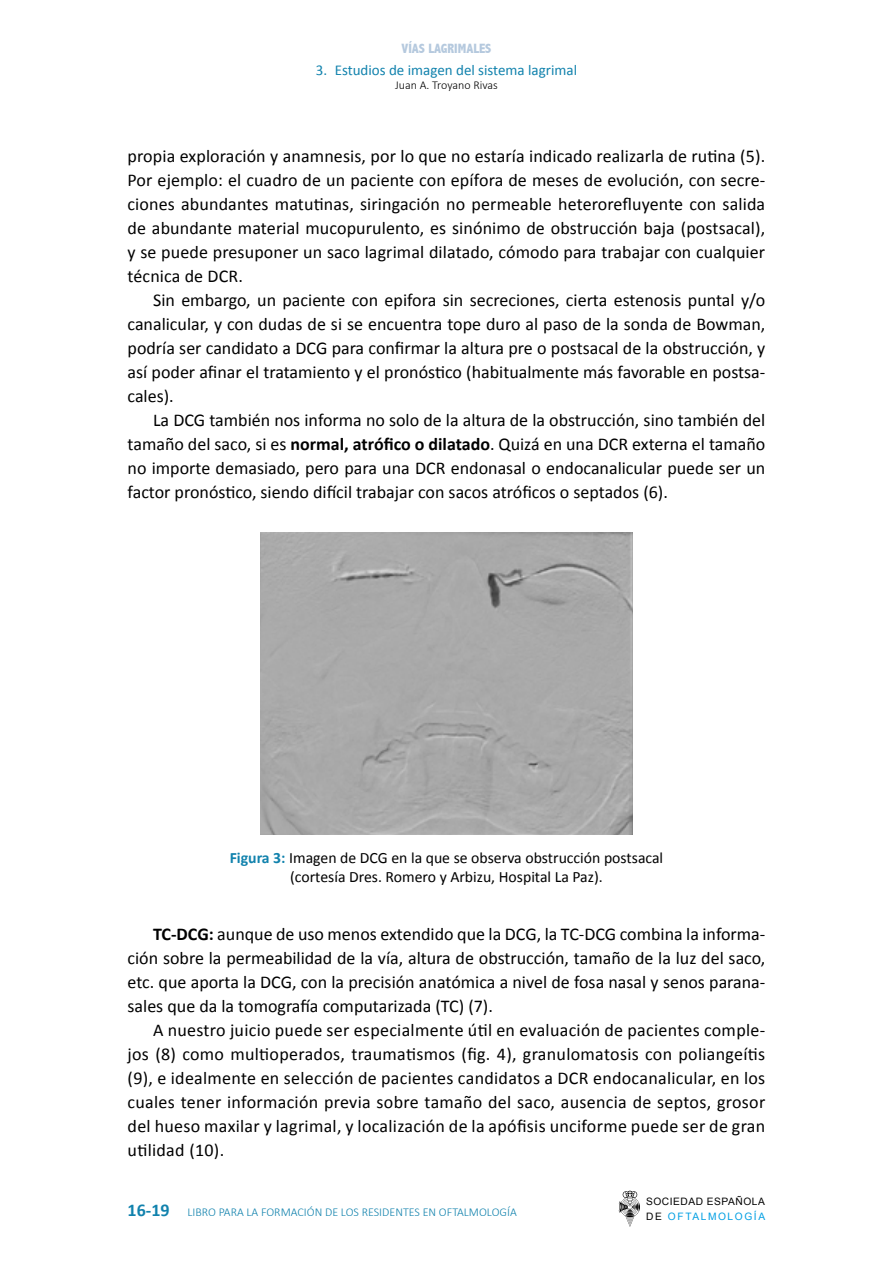
<style>
.page{position:relative;width:893px;height:1263px;background:#fff}
.page>*{position:absolute;margin:0;border:0;box-sizing:border-box;transform-origin:0 0}
.t1{font:18px/24px "Calibri";color:#000;text-align:justify}
.t2{font:15.75px/19.5px "Calibri";color:#000;text-align:center}
.t3{font:15px "Calibri";color:#1182ad}
.t4{font:800 condensed 13.5px "Abadi";color:#b5c9de}
.t5{font:300 12px "Calibri";color:#1182ad}
.t6{font:300 12px "Calibri";color:#000}
.t7{font:10.2px/14.1px "Arial";letter-spacing:.05em;color:#000}
.s1{font-weight:700}
.s2{font-weight:700;color:#1182ad}
.s3{font-weight:700;font-size:18px}
.s4{color:#009fe3}
</style>
<div class="page">
<svg style="left:619px;top:1191px;width:21px;height:36px"></svg>
<div style="left:260px;top:533px;width:373px;height:302px;background:#a9a9a9"></div>
<p class="t4" style="left:401px;top:40px;width:92px">VÍAS LAGRIMALES</p>
<p class="t3" style="left:316px;top:61px;width:263px">3. Estudios de imagen del sistema lagrimal</p>
<p class="t6" style="left:395px;top:78px;width:104px">Juan A. Troyano Rivas</p>
<p class="t1" style="left:128px;top:143px;width:639px">propia exploración y anamnesis, por lo que no estaría indicado realizarla de rutina (5).<br>Por ejemplo: el cuadro de un paciente con epífora de meses de evolución, con secre&shy;ciones abundantes matutinas, siringación no permeable heterorefluyente con salida de abundante material mucopurulento, es sinónimo de obstrucción baja (postsacal), y se puede presuponer un saco lagrimal dilatado, cómodo para trabajar con cualquier técnica de DCR.</p>
<p class="t1" style="left:128px;top:287px;width:639px;text-indent:26px">Sin embargo, un paciente con epifora sin secreciones, cierta estenosis puntal y/o canalicular, y con dudas de si se encuentra tope duro al paso de la sonda de Bowman, podría ser candidato a DCG para confirmar la altura pre o postsacal de la obstrucción, y así poder afinar el tratamiento y el pronóstico (habitualmente más favorable en postsa&shy;cales).</p>
<p class="t1" style="left:128px;top:407px;width:639px;text-indent:26px">La DCG también nos informa no solo de la altura de la obstrucción, sino también del tamaño del saco, si es <span class="s1">normal, atrófico o dilatado</span>. Quizá en una DCR externa el tamaño no importe demasiado, pero para una DCR endonasal o endocanalicular puede ser un factor pronóstico, siendo difícil trabajar con sacos atróficos o septados (6).</p>
<p class="t2" style="left:230px;top:847px;width:435px"><span class="s2">Figura 3:</span> Imagen de DCG en la que se observa obstrucción postsacal (cortesía Dres. Romero y Arbizu, Hospital La Paz).</p>
<p class="t1" style="left:128px;top:921px;width:639px;text-indent:26px"><span class="s1">TC-DCG:</span> aunque de uso menos extendido que la DCG, la TC-DCG combina la informa&shy;ción sobre la permeabilidad de la vía, altura de obstrucción, tamaño de la luz del saco, etc. que aporta la DCG, con la precisión anatómica a nivel de fosa nasal y senos parana&shy;sales que da la tomografía computarizada (TC) (7).</p>
<p class="t1" style="left:128px;top:1017px;width:639px;text-indent:26px">A nuestro juicio puede ser especialmente útil en evaluación de pacientes comple&shy;jos (8) como multioperados, traumatismos (fig. 4), granulomatosis con poliangeítis (9), e idealmente en selección de pacientes candidatos a DCR endocanalicular, en los cuales tener información previa sobre tamaño del saco, ausencia de septos, grosor del hueso maxilar y lagrimal, y localización de la apófisis unciforme puede ser de gran utilidad (10).</p>
<p class="t5" style="left:128px;top:1204px;width:391px"><span class="s3">16-19</span> LIBRO PARA LA FORMACIÓN DE LOS RESIDENTES EN OFTALMOLOGÍA</p>
<p class="t7" style="left:646px;top:1195px;width:120px">SOCIEDAD ESPAÑOLA<br>DE <span class="s4">OFTALMOLOGÍA</span></p>
</div>
